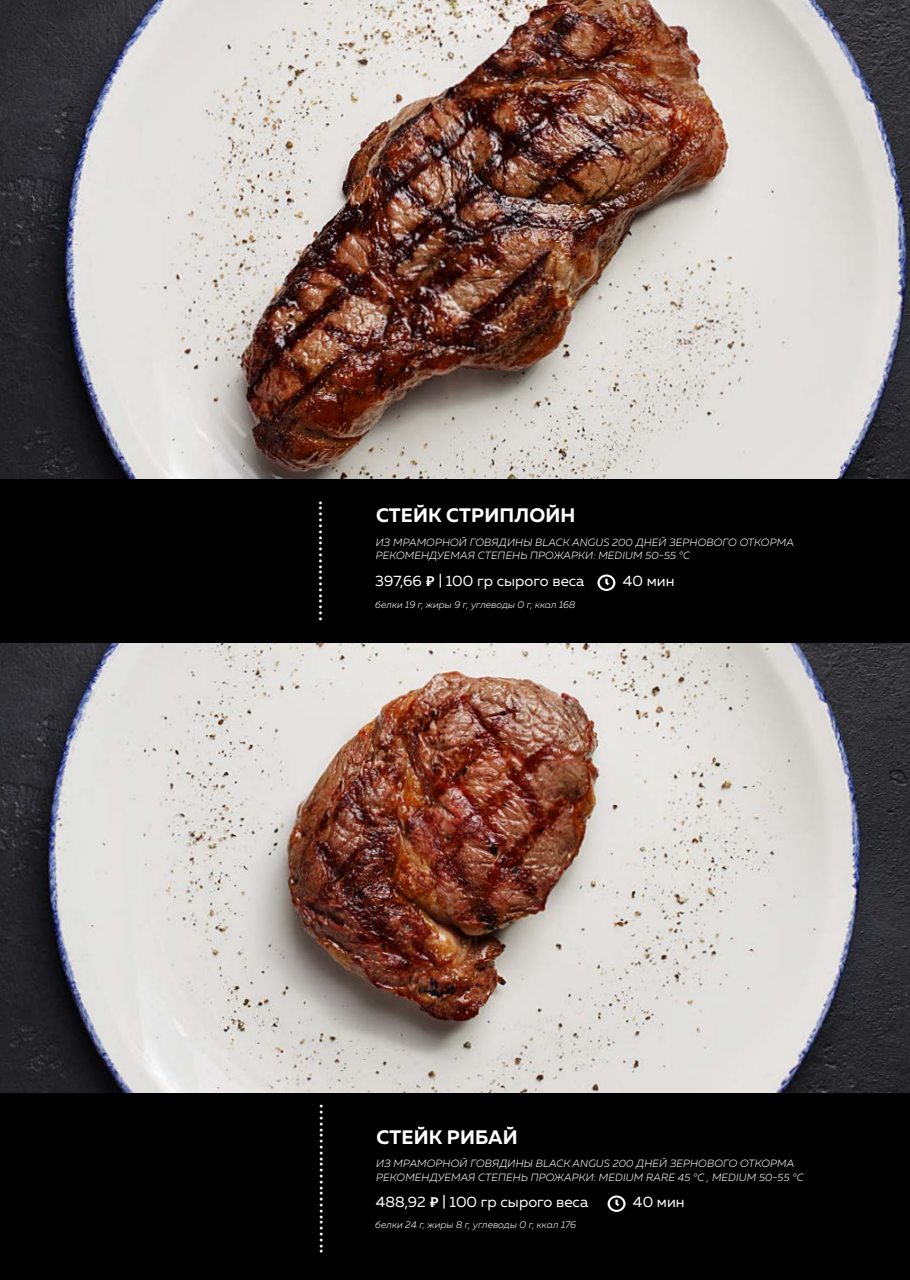
<style>
.page{position:relative;width:910px;height:1280px;background:#fff}
.page>*{position:absolute;margin:0;border:0;box-sizing:border-box;transform-origin:0 0}
.t1{font:27px "Muller";color:#fff}
.t2{font:700 19.5px "Muller";letter-spacing:.01em;color:#fff}
.t3{font:15px "Muller";color:#fff}
.t4{font:italic 300 10.5px/13.5px "Muller";letter-spacing:.01em;color:#fff}
.t5{font:italic 300 9.75px "Muller";color:#fff}
.s1{font-family:"PT Rouble Decorative"}
</style>
<div class="page">
<img style="left:0;top:0;width:910px;height:479px">
<img style="left:0;top:643px;width:910px;height:451px">
<div style="left:0;top:479px;width:910px;height:164px;background:#000"></div>
<div style="left:0;top:1094px;width:910px;height:186px;background:#000"></div>
<svg style="left:597px;top:574px;width:18px;height:17px"></svg>
<svg style="left:608px;top:1195px;width:18px;height:17px"></svg>
<h1 class="t1" style="left:345px;top:500px;width:123px;rotate:90deg">.....................</h1>
<h2 class="t2" style="left:376px;top:503px;width:201px">СТЕЙК СТРИПЛОЙН</h2>
<p class="t4" style="left:376px;top:535px;width:420px">ИЗ МРАМОРНОЙ ГОВЯДИНЫ BLACK ANGUS 200 ДНЕЙ ЗЕРНОВОГО ОТКОРМА<br>РЕКОМЕНДУЕМАЯ СТЕПЕНЬ ПРОЖАРКИ: MEDIUM 50-55 °C</p>
<p class="t5" style="left:375px;top:599px;width:202px">белки 19 г, жиры 9 г, углеводы 0 г, ккал 168</p>
<h3 class="t3" style="left:375px;top:572px;width:211px">397,66 <span class="s1">У</span> | 100 гр сырого веса</h3>
<h3 class="t3" style="left:623px;top:572px;width:53px">40 мин</h3>
<h1 class="t1" style="left:296px;top:1254px;width:152px;rotate:-90deg">..........................</h1>
<h2 class="t2" style="left:377px;top:1125px;width:143px">СТЕЙК РИБАЙ</h2>
<p class="t4" style="left:376px;top:1157px;width:429px">ИЗ МРАМОРНОЙ ГОВЯДИНЫ BLACK ANGUS 200 ДНЕЙ ЗЕРНОВОГО ОТКОРМА<br>РЕКОМЕНДУЕМАЯ СТЕПЕНЬ ПРОЖАРКИ: MEDIUM RARE 45 °C , MEDIUM 50-55 °C</p>
<p class="t5" style="left:375px;top:1219px;width:202px">белки 24 г, жиры 8 г, углеводы 0 г, ккал 176</p>
<h3 class="t3" style="left:376px;top:1193px;width:214px">488,92 <span class="s1">У</span> | 100 гр сырого веса</h3>
<h3 class="t3" style="left:633px;top:1193px;width:53px">40 мин</h3>
</div>
